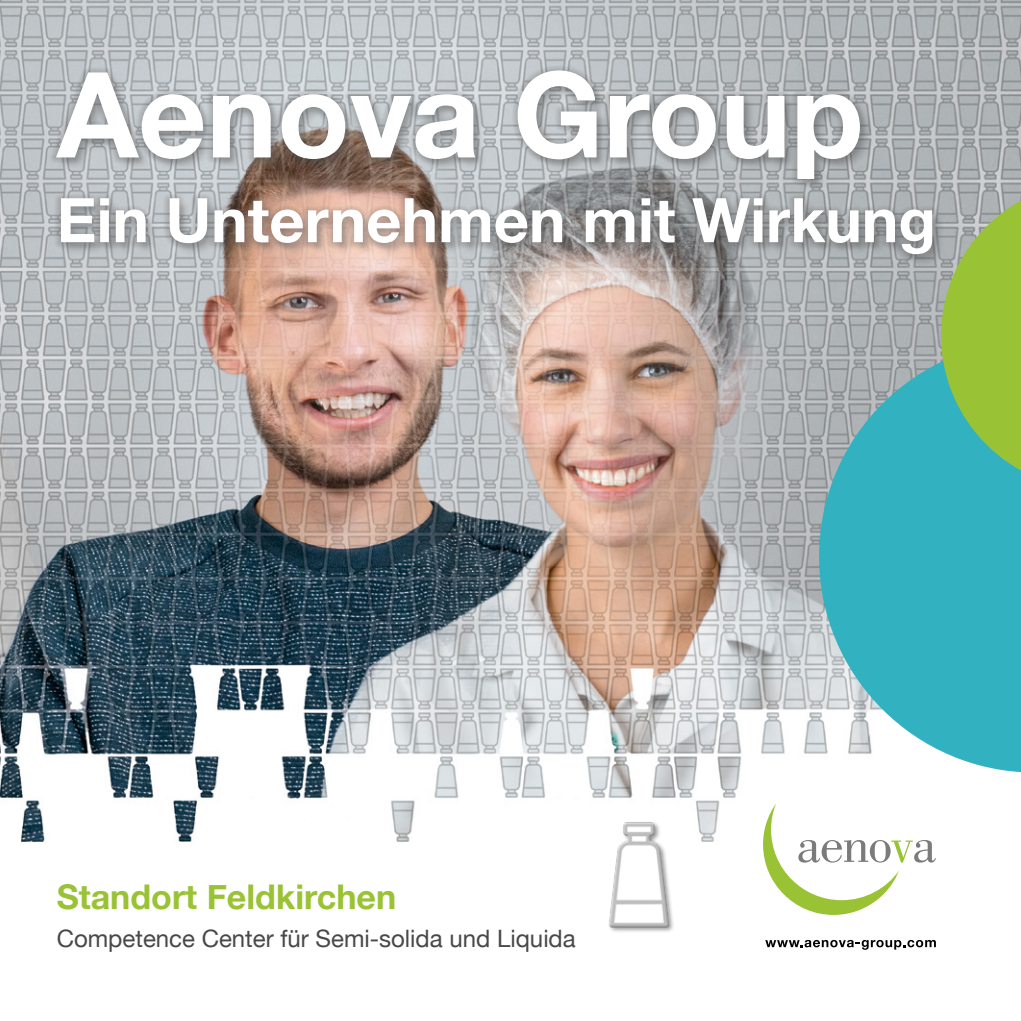
<style>
.page{position:relative;width:1021px;height:1021px;background:#fff}
.page>*{position:absolute;margin:0;border:0;box-sizing:border-box;transform-origin:0 0}
.t1{font:700 119px "Helvetica Neue";color:#fff}
.t2{font:700 61.4px "Helvetica Neue";color:#fff}
.t3{font:700 34px "Helvetica Neue";color:#99c334}
.t4{font:24px "Helvetica Neue";color:#484847}
</style>
<div class="page">
<img style="left:0;top:0;width:1020px;height:861px">
<svg style="left:765px;top:939px;width:170px;height:10px"></svg>
<svg style="left:763px;top:803px;width:172px;height:111px"></svg>
<img style="left:600px;top:810px;width:82px;height:122px">
<div style="left:57px;top:70px;width:887px;height:197px;background:#484847;opacity:.3"></div>
<div style="left:50px;top:64px;width:887px;height:196px;background:#484847;opacity:.5"></div>
<svg style="left:819px;top:340px;width:201px;height:432px;fill:#32b2c1"></svg>
<svg style="left:941px;top:181px;width:79px;height:308px"></svg>
<h1 class="t1" style="left:57px;top:22px;width:808px">Aenova Group</h1>
<h2 class="t2" style="left:57px;top:172px;width:880px">Ein Unternehmen mit Wirkung</h2>
<h3 class="t3" style="left:57px;top:870px;width:341px">Standort Feldkirchen</h3>
<p class="t4" style="left:57px;top:920px;width:520px">Competence Center für Semi-solida und Liquida</p>
</div>
